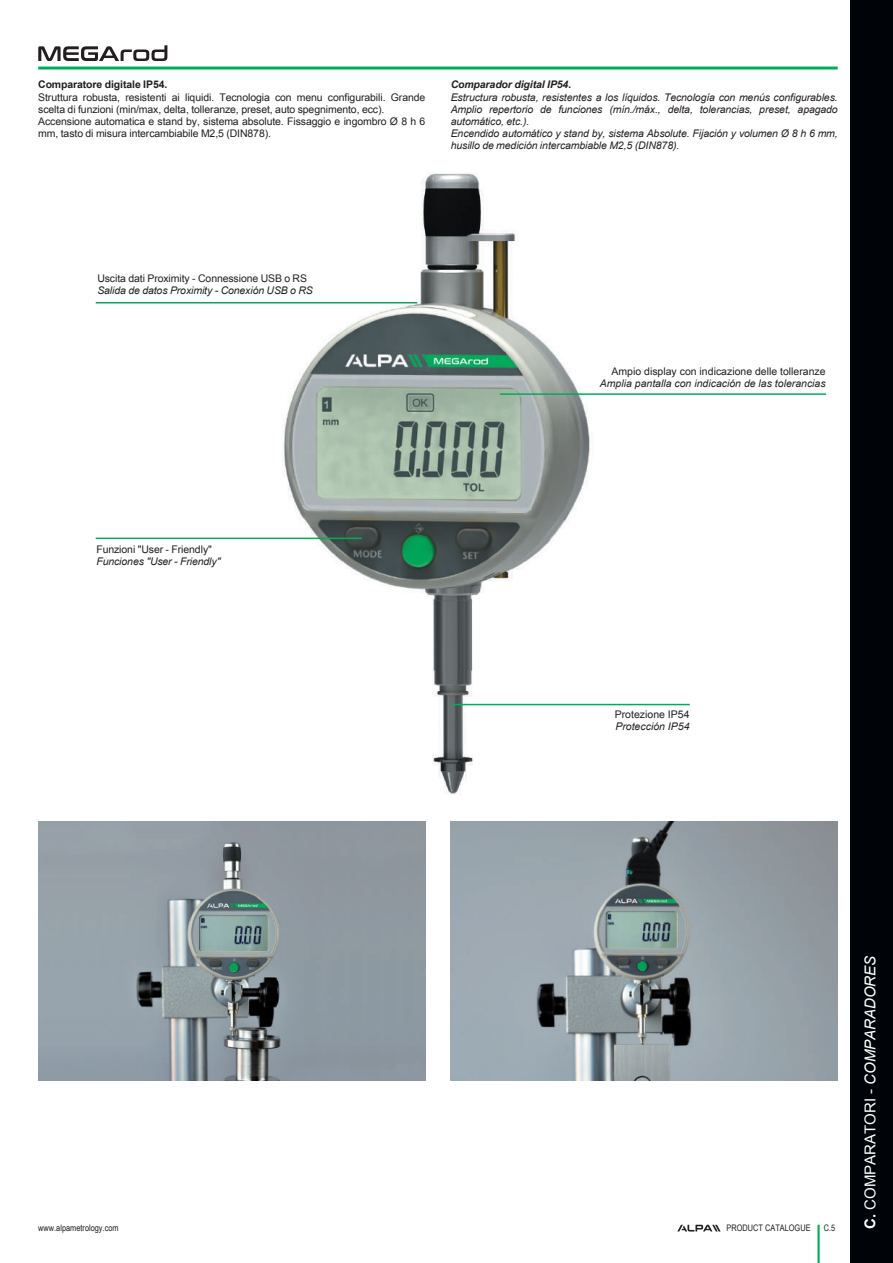
<style>
.page{position:relative;width:893px;height:1263px;background:#fff}
.page>*{position:absolute;margin:0;border:0;box-sizing:border-box;transform-origin:0 0}
.t1{font:15px "Arial Link";color:#fff}
.t2{font:italic 10.5px/12.1px "Arial Link";letter-spacing:-.01em;color:#231f20}
.t3{font:10.5px/12.1px "Arial Link";letter-spacing:-.01em;color:#231f20}
.t4{font:700 10.5px "Arial Link";letter-spacing:-.01em;color:#231f20}
.t5{font:italic 700 10.5px "Arial Link";letter-spacing:-.01em;color:#231f20}
.t6{font:9px "Arial Link Narrow";color:#231f20}
.s1{font-weight:700}
.s2{font-style:italic}
</style>
<div class="page">
<div style="left:850px;top:0;width:43px;height:1263px;background:#000408"></div>
<svg style="left:677px;top:1225px;width:43px;height:6px"></svg>
<hr style="left:817px;top:1225px;width:3px;height:38px;background:#00ab5b">
<hr style="left:38px;top:67px;width:800px;height:3px;background:#00ab5b">
<svg style="left:38px;top:45px;width:129px;height:16px"></svg>
<img style="left:277px;top:173px;width:322px;height:622px">
<hr style="left:96px;top:302px;width:321px;height:1px;background:#00ab5b">
<hr style="left:500px;top:393px;width:326px;height:2px;background:#00ab5b">
<hr style="left:96px;top:538px;width:266px;height:1px;background:#00ab5b">
<hr style="left:451px;top:704px;width:239px;height:1px;background:#00ab5b">
<img style="left:38px;top:821px;width:387px;height:259px">
<img style="left:451px;top:821px;width:387px;height:259px">
<p class="t4" style="left:38px;top:79px;width:131px">Comparatore digitale IP54.</p>
<p class="t3" style="left:38px;top:91px;width:389px">Struttura robusta, resistenti ai liquidi. Tecnologia con menu configurabili. Grande scelta di funzioni (min/max, delta, tolleranze, preset, auto spegnimento, ecc).<br>Accensione automatica e stand by, sistema absolute. Fissaggio e ingombro Ø 8 h 6 mm, tasto di misura intercambiabile M2,5 (DIN878).</p>
<p class="t5" style="left:451px;top:79px;width:122px">Comparador digital IP54.</p>
<p class="t2" style="left:451px;top:91px;width:389px">Estructura robusta, resistentes a los líquidos. Tecnología con menús configurables.<br>Amplio repertorio de funciones (mín./máx., delta, tolerancias, preset, apagado automático, etc.).<br>Encendido automático y stand by, sistema Absolute. Fijación y volumen Ø 8 h 6 mm, husillo de medición intercambiable M2,5 (DIN878).</p>
<p class="t3" style="left:97px;top:272px;width:211px">Uscita dati Proximity - Connessione USB o RS</p>
<p class="t2" style="left:97px;top:284px;width:217px">Salida de datos Proximity - Conexión USB o RS</p>
<p class="t3" style="left:611px;top:365px;width:216px">Ampio display con indicazione delle tolleranze</p>
<p class="t2" style="left:600px;top:377px;width:227px">Amplia pantalla con indicación de las tolerancias</p>
<p class="t3" style="left:96px;top:543px;width:117px">Funzioni "User - Friendly"</p>
<p class="t2" style="left:96px;top:555px;width:126px">Funciones "User - Friendly"</p>
<p class="t3" style="left:615px;top:708px;width:76px">Protezione IP54</p>
<p class="t2" style="left:615px;top:721px;width:76px">Protección IP54</p>
<p class="t6" style="left:38px;top:1223px;width:82px">www.alpametrology.com</p>
<p class="t6" style="left:726px;top:1223px;width:86px">PRODUCT CATALOGUE</p>
<p class="t6" style="left:824px;top:1223px;width:13px">C.5</p>
<h1 class="t1" style="left:862px;top:1229px;width:275px;rotate:-90deg"><span class="s1">C.</span> COMPARATORI - <span class="s2">COMPARADORES</span></h1>
</div>
